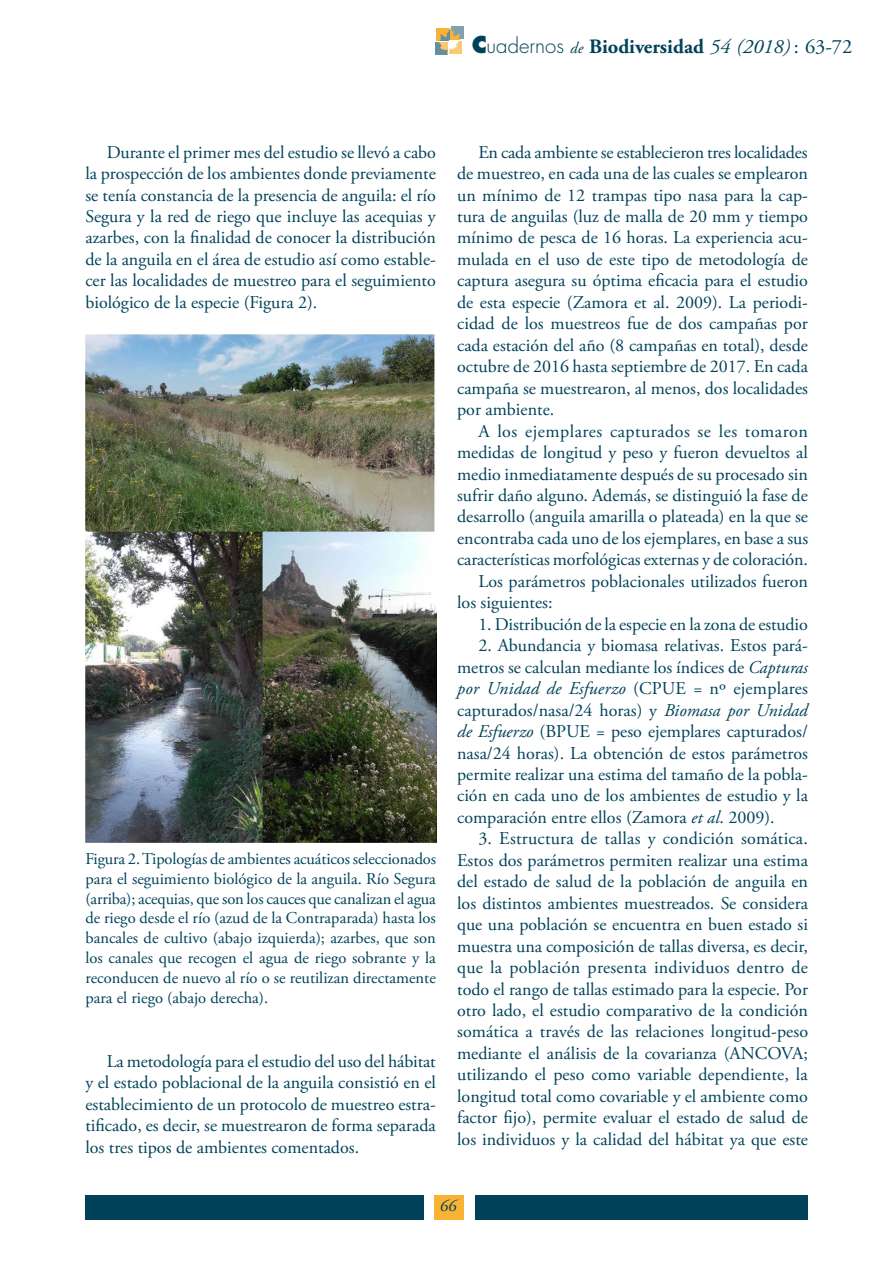
<style>
.page{position:relative;width:893px;height:1263px;background:#fff}
.page>*{position:absolute;margin:0;border:0;box-sizing:border-box;transform-origin:0 0}
.t1{font:700 20.4px "Adobe Garamond Pro";color:#004259}
.t2{font:18px/21.5px "Adobe Garamond Pro";color:#004259;text-align:justify}
.t3{font:16.5px/19.8px "Adobe Garamond Pro";color:#004259;text-align:justify}
.t4{font:italic 16.5px "Adobe Garamond Pro";color:#004259}
.s1{font-family:"Futura";font-weight:800;font-size:22.65px}
.s2{font-family:"Futura";font-weight:300}
.s3{font-weight:400;font-style:italic;font-size:15.9px}
.s4{font-weight:400;font-style:italic}
.s5{font-weight:400}
.s6{font-style:italic}
</style>
<div class="page">
<div style="left:437px;top:28px;width:12px;height:13px;background:#f9b233"></div>
<div style="left:451px;top:27px;width:12px;height:12px;background:#80a0ac"></div>
<div style="left:435px;top:42px;width:13px;height:13px;background:#668e9b"></div>
<div style="left:449px;top:41px;width:13px;height:12px;background:#fbc970"></div>
<svg style="left:438px;top:27px;width:22px;height:28px"></svg>
<div style="left:85px;top:1195px;width:338px;height:25px;background:#004259"></div>
<div style="left:475px;top:1195px;width:332px;height:25px;background:#004259"></div>
<div style="left:434px;top:1195px;width:30px;height:25px;background:#f9b233"></div>
<img style="left:85px;top:334px;width:351px;height:508px">
<p class="t1" style="left:472px;top:34px;width:382px"><span class="s1">C</span><span class="s2">uadernos</span> <span class="s3">de</span> Biodiversidad <span class="s4">54 (2018)</span> <span class="s5">: 63-72</span></p>
<p class="t2" style="left:85px;top:142px;width:352px;text-indent:21px">Durante el primer mes del estudio se llevó a cabo la prospección de los ambientes donde previamente se tenía constancia de la presencia de anguila: el río Segura y la red de riego que incluye las acequias y azarbes, con la finalidad de conocer la distribución de la anguila en el área de estudio así como estable&shy;cer las localidades de muestreo para el seguimiento biológico de la especie (Figura 2).</p>
<p class="t3" style="left:85px;top:849px;width:352px">Figura 2. Tipologías de ambientes acuáticos seleccionados para el seguimiento biológico de la anguila. Río Segura (arriba); acequias, que son los cauces que canalizan el agua de riego desde el río (azud de la Contraparada) hasta los bancales de cultivo (abajo izquierda); azarbes, que son los canales que recogen el agua de riego sobrante y la reconducen de nuevo al río o se reutilizan directamente para el riego (abajo derecha).</p>
<p class="t2" style="left:85px;top:1051px;width:352px;text-indent:21px">La metodología para el estudio del uso del hábitat y el estado poblacional de la anguila consistió en el establecimiento de un protocolo de muestreo estra&shy;tificado, es decir, se muestrearon de forma separada los tres tipos de ambientes comentados.</p>
<p class="t2" style="left:457px;top:142px;width:352px;text-indent:21px">En cada ambiente se establecieron tres localidades de muestreo, en cada una de las cuales se emplearon un mínimo de 12 trampas tipo nasa para la cap&shy;tura de anguilas (luz de malla de 20 mm y tiempo mínimo de pesca de 16 horas. La experiencia acu&shy;mulada en el uso de este tipo de metodología de captura asegura su óptima eficacia para el estudio de esta especie (Zamora et al. 2009). La periodi&shy;cidad de los muestreos fue de dos campañas por cada estación del año (8 campañas en total), desde octubre de 2016 hasta septiembre de 2017. En cada campaña se muestrearon, al menos, dos localidades por ambiente.</p>
<p class="t2" style="left:478px;top:421px;width:331px">A los ejemplares capturados se les tomaron</p>
<p class="t2" style="left:457px;top:442px;width:352px">medidas de longitud y peso y fueron devueltos al</p>
<p class="t2" style="left:457px;top:464px;width:352px">medio inmediatamente después de su procesado sin</p>
<p class="t2" style="left:457px;top:485px;width:352px">sufrir daño alguno. Además, se distinguió la fase de</p>
<p class="t2" style="left:457px;top:507px;width:352px">desarrollo (anguila amarilla o plateada) en la que se</p>
<p class="t2" style="left:457px;top:528px;width:352px">encontraba cada uno de los ejemplares, en base a sus</p>
<p class="t2" style="left:457px;top:550px;width:352px">características morfológicas externas y de coloración.</p>
<p class="t2" style="left:478px;top:571px;width:331px">Los parámetros poblacionales utilizados fueron</p>
<p class="t2" style="left:457px;top:592px;width:97px">los siguientes:</p>
<p class="t2" style="left:478px;top:614px;width:331px">1. Distribución de la especie en la zona de estudio</p>
<p class="t2" style="left:457px;top:635px;width:352px;text-indent:21px">2. Abundancia y biomasa relativas. Estos pará&shy;metros se calculan mediante los índices de <span class="s6">Capturas por Unidad de Esfuerzo</span> (CPUE = nº ejemplares capturados/nasa/24 horas) y <span class="s6">Biomasa por Unidad de Esfuerzo</span> (BPUE = peso ejemplares capturados/ nasa/24 horas). La obtención de estos parámetros permite realizar una estima del tamaño de la pobla&shy;ción en cada uno de los ambientes de estudio y la comparación entre ellos (Zamora <span class="s6">et al</span>. 2009).</p>
<p class="t2" style="left:457px;top:828px;width:353px;text-indent:21px">3. Estructura de tallas y condición somática.<br>Estos dos parámetros permiten realizar una estima del estado de salud de la población de anguila en los distintos ambientes muestreados. Se considera que una población se encuentra en buen estado si muestra una composición de tallas diversa, es decir, que la población presenta individuos dentro de todo el rango de tallas estimado para la especie. Por otro lado, el estudio comparativo de la condición somática a través de las relaciones longitud-peso mediante el análisis de la covarianza (ANCOVA; utilizando el peso como variable dependiente, la longitud total como covariable y el ambiente como factor fijo), permite evaluar el estado de salud de los individuos y la calidad del hábitat ya que este</p>
<p class="t4" style="left:440px;top:1195px;width:18px">66</p>
</div>
